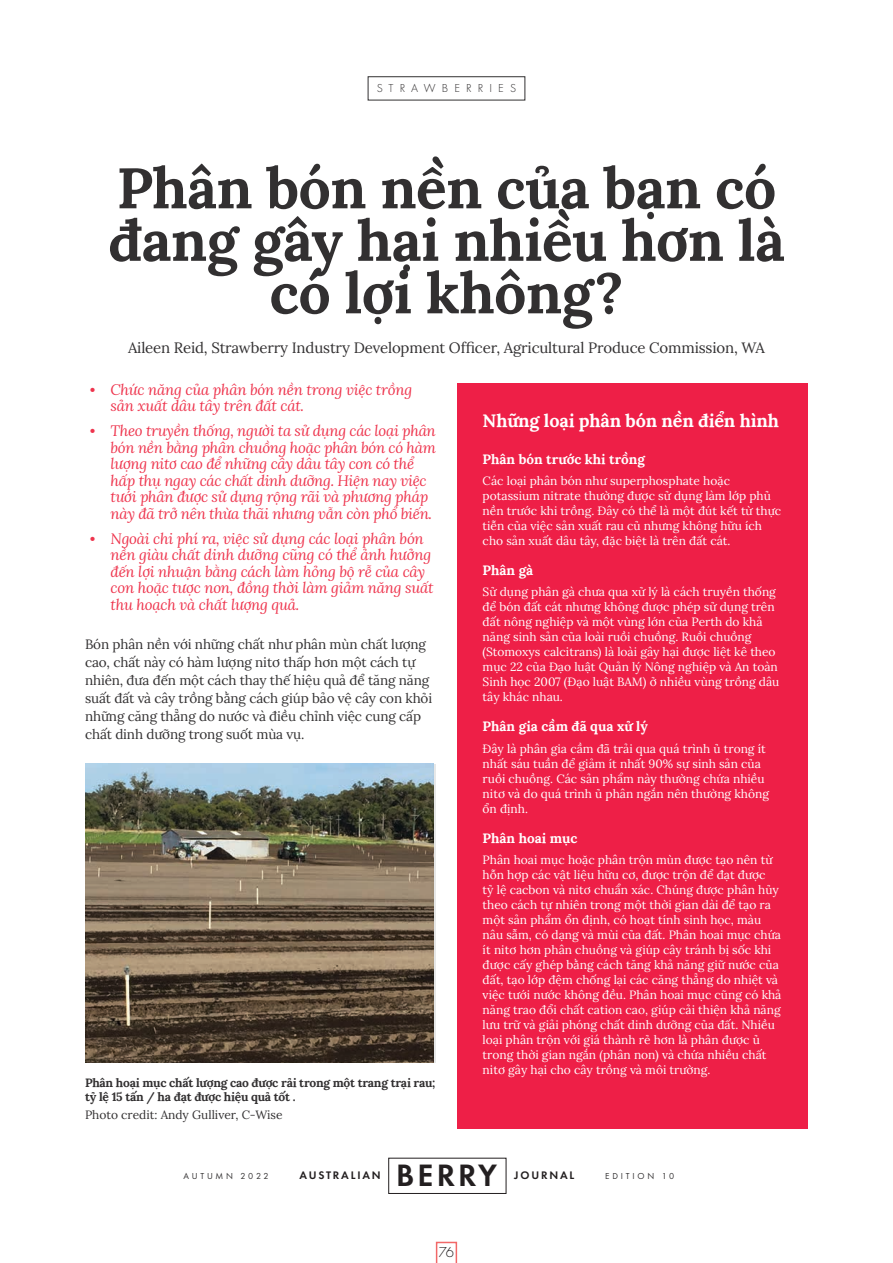
<style>
.page{position:relative;width:893px;height:1263px;background:#fff}
.page>*{position:absolute;margin:0;border:0;box-sizing:border-box;transform-origin:0 0}
.t1{font:700 57px/52.5px "Lora";letter-spacing:-.01em;color:#323031;text-align:center}
.t2{font:600 32.1px "Futura PT";letter-spacing:.095em;color:#231f20}
.t3{font:700 18px "Lora";letter-spacing:-.01em;color:#fff}
.t4{font:italic 15px/16.5px "Lora";letter-spacing:-.02em;color:#ee344d}
.t5{font:15px "Lora";letter-spacing:-.01em;color:#323031}
.t6{font:300 15px "Futura PT";color:#231f20}
.t7{font:13.5px/18px "Lora";letter-spacing:-.01em;color:#323031}
.t8{font:700 13.5px "Lora";color:#fff}
.t9{font:12px/15px "Lora";color:#fff}
.t10{font:700 12px/13.5px "Lora";letter-spacing:-.02em;color:#323031}
.t11{font:12px "Lora";color:#323031}
.t12{font:300 12px "Futura PT";letter-spacing:.51em;color:#323031}
.t13{font:600 11.4px "Futura PT";letter-spacing:.16em;color:#231f20}
.t14{font:9px "Futura PT";letter-spacing:.31em;color:#323031}
.s1{font-family:"Futura PT";font-weight:300;font-style:normal}
</style>
<div class="page">
<svg style="left:436px;top:1242px;width:21px;height:21px"></svg>
<img style="left:85px;top:764px;width:348px;height:298px">
<div style="left:457px;top:384px;width:351px;height:745px;background:#ee1f47"></div>
<p class="t12" style="left:377px;top:82px;width:141px">STRAWBERRIES</p>
<h1 class="t1" style="left:108px;top:156px;width:678px">Phân bón nền của bạn có đang gây hại nhiều hơn là có lợi không?</h1>
<p class="t5" style="left:128px;top:336px;width:638px">Aileen Reid, Strawberry Industry Development Officer, Agricultural Produce Commission, WA</p>
<p class="t4" style="left:111px;top:381px;width:303px;text-indent:-26px"><span class="s1">•</span> Chức năng của phân bón nền trong việc trồng sản xuất dâu tây trên đất cát.</p>
<p class="t4" style="left:111px;top:422px;width:327px;text-indent:-26px"><span class="s1">•</span> Theo truyền thống, người ta sử dụng các loại phân bón nền bằng phân chuồng hoặc phân bón có hàm lượng nitơ cao để những cây dâu tây con có thể hấp thụ ngay các chất dinh dưỡng. Hiện nay việc tưới phân được sử dụng rộng rãi và phương pháp này đã trở nên thừa thãi nhưng vẫn còn phổ biến.</p>
<p class="t4" style="left:111px;top:530px;width:324px;text-indent:-26px"><span class="s1">•</span> Ngoài chi phí ra, việc sử dụng các loại phân bón nền giàu chất dinh dưỡng cũng có thể ảnh hưởng đến lợi nhuận bằng cách làm hỏng bộ rễ của cây con hoặc tược non, đồng thời làm giảm năng suất thu hoạch và chất lượng quả.</p>
<p class="t7" style="left:85px;top:634px;width:349px">Bón phân nền với những chất như phân mùn chất lượng cao, chất này có hàm lượng nitơ thấp hơn một cách tự nhiên, đưa đến một cách thay thế hiệu quả để tăng năng suất đất và cây trồng bằng cách giúp bảo vệ cây con khỏi những căng thẳng do nước và điều chỉnh việc cung cấp chất dinh dưỡng trong suốt mùa vụ.</p>
<h3 class="t3" style="left:483px;top:406px;width:298px">Những loại phân bón nền điển hình</h3>
<p class="t8" style="left:483px;top:447px;width:164px">Phân bón trước khi trồng</p>
<p class="t9" style="left:483px;top:472px;width:300px">Các loại phân bón như superphosphate hoặc potassium nitrate thường được sử dụng làm lớp phủ nền trước khi trồng. Đây có thể là một đút kết từ thực tiễn của việc sản xuất rau củ nhưng không hữu ích cho sản xuất dâu tây, đặc biệt là trên đất cát.</p>
<p class="t8" style="left:483px;top:559px;width:52px">Phân gà</p>
<p class="t9" style="left:483px;top:584px;width:298px">Sử dụng phân gà chưa qua xử lý là cách truyền thống để bón đất cát nhưng không được phép sử dụng trên đất nông nghiệp và một vùng lớn của Perth do khả năng sinh sản của loài ruồi chuồng. Ruồi chuồng (Stomoxys calcitrans) là loài gây hại được liệt kê theo mục 22 của Đạo luật Quản lý Nông nghiệp và An toàn Sinh học 2007 (Đạo luật BAM) ở nhiều vùng trồng dâu tây khác nhau.</p>
<p class="t8" style="left:483px;top:715px;width:167px">Phân gia cầm đã qua xử lý</p>
<p class="t9" style="left:483px;top:740px;width:288px">Đây là phân gia cầm đã trải qua quá trình ủ trong ít nhất sáu tuần để giảm ít nhất 90% sự sinh sản của ruồi chuồng. Các sản phẩm này thường chứa nhiều nitơ và do quá trình ủ phân ngắn nên thường không ổn định.</p>
<p class="t8" style="left:483px;top:826px;width:96px">Phân hoai mục</p>
<p class="t9" style="left:483px;top:851px;width:300px">Phân hoai mục hoặc phân trộn mùn được tạo nên từ hỗn hợp các vật liệu hữu cơ, được trộn để đạt được<br>tỷ lệ cacbon và nitơ chuẩn xác. Chúng được phân hủy theo cách tự nhiên trong một thời gian dài để tạo ra một sản phẩm ổn định, có hoạt tính sinh học, màu nâu sẫm, có dạng và mùi của đất. Phân hoai mục chứa ít nitơ hơn phân chuồng và giúp cây tránh bị sốc khi được cấy ghép bằng cách tăng khả năng giữ nước của đất, tạo lớp đệm chống lại các căng thẳng do nhiệt và việc tưới nước không đều. Phân hoai mục cũng có khả năng trao đổi chất cation cao, giúp cải thiện khả năng lưu trữ và giải phóng chất dinh dưỡng của đất. Nhiều loại phân trộn với giá thành rẻ hơn là phân được ủ trong thời gian ngắn (phân non) và chứa nhiều chất nitơ gây hại cho cây trồng và môi trường.</p>
<p class="t10" style="left:85px;top:1075px;width:352px">Phân hoại mục chất lượng cao được rải trong một trang trại rau; tỷ lệ 15 tấn / ha đạt được hiệu quả tốt .</p>
<p class="t11" style="left:85px;top:1105px;width:199px">Photo credit: Andy Gulliver, C-Wise</p>
<p class="t14" style="left:183px;top:1171px;width:87px">AUTUMN 2022</p>
<p class="t13" style="left:300px;top:1168px;width:83px">AUSTRALIAN</p>
<h2 class="t2" style="left:396px;top:1155px;width:103px">BERRY</h2>
<p class="t13" style="left:514px;top:1168px;width:61px">JOURNAL</p>
<p class="t14" style="left:605px;top:1171px;width:70px">EDITION 10</p>
<p class="t6" style="left:439px;top:1243px;width:17px">76</p>
</div>
